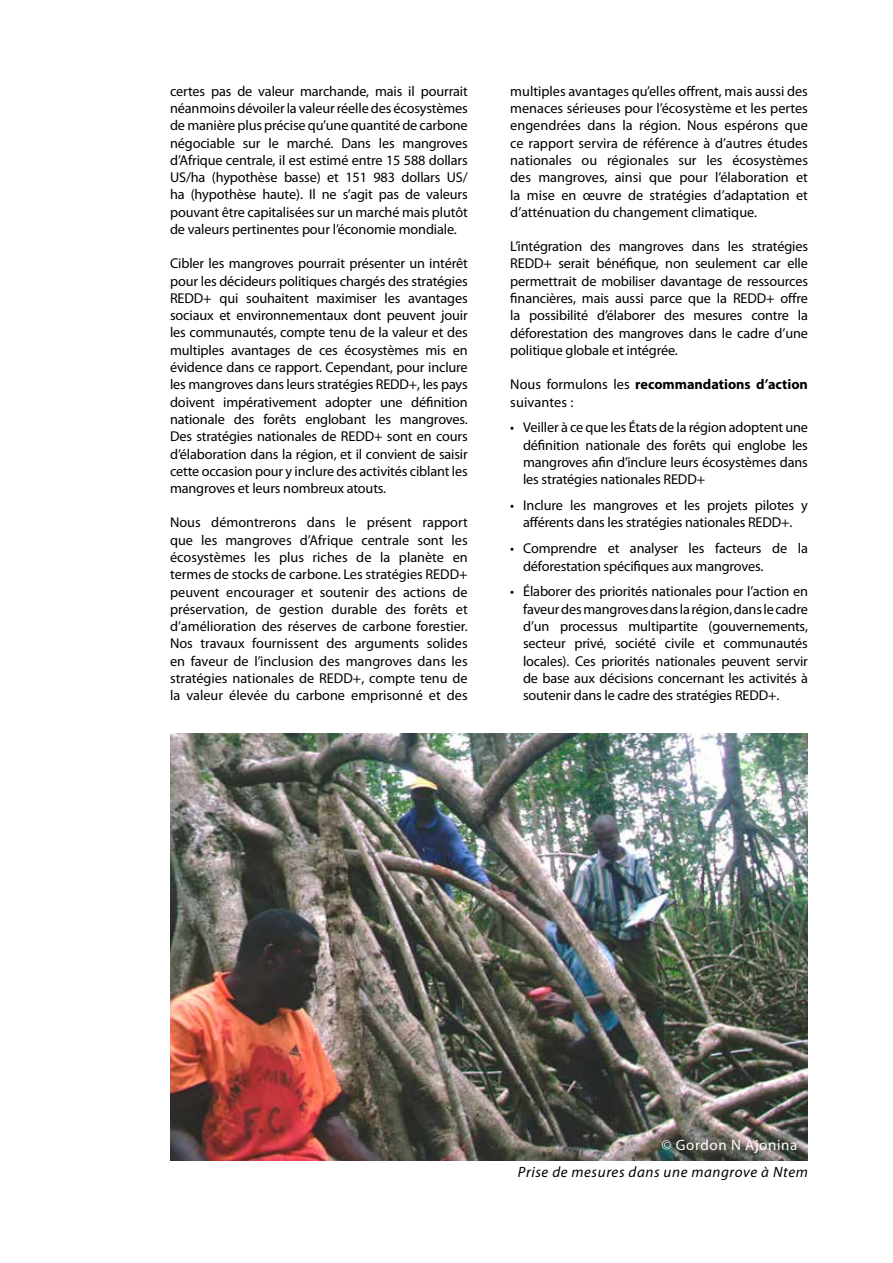
<style>
.page{position:relative;width:893px;height:1263px;background:#fff}
.page>*{position:absolute;margin:0;border:0;box-sizing:border-box;transform-origin:0 0}
.t1{font:italic 15px "Myriad Pro";letter-spacing:.04em;color:#000}
.t2{font:15px "Myriad Pro";letter-spacing:.04em;color:#fff}
.t3{font:14.25px/17.2px "Myriad Pro";letter-spacing:-.01em;color:#000;text-align:justify}
.t4{font:14.25px/17.2px "Myriad Pro";letter-spacing:.01em;color:#000}
.s1{font-weight:700}
</style>
<div class="page">
<img style="left:170px;top:733px;width:638px;height:428px">
<p class="t3" style="left:170px;top:83px;width:299px">certes pas de valeur marchande, mais il pourrait néanmoins dévoiler la valeur réelle des écosystèmes de manière plus précise qu’une quantité de carbone négociable sur le marché. Dans les mangroves d’Afrique centrale, il est estimé entre 15 588 dollars US/ha (hypothèse basse) et 151 983 dollars US/ ha (hypothèse haute). Il ne s’agit pas de valeurs pouvant être capitalisées sur un marché mais plutôt de valeurs pertinentes pour l’économie mondiale.</p>
<p class="t3" style="left:170px;top:255px;width:299px">Cibler les mangroves pourrait présenter un intérêt pour les décideurs politiques chargés des stratégies REDD+ qui souhaitent maximiser les avantages sociaux et environnementaux dont peuvent jouir les communautés, compte tenu de la valeur et des multiples avantages de ces écosystèmes mis en évidence dans ce rapport. Cependant, pour inclure les mangroves dans leurs stratégies REDD+, les pays doivent impérativement adopter une définition nationale des forêts englobant les mangroves.<br>Des stratégies nationales de REDD+ sont en cours d’élaboration dans la région, et il convient de saisir cette occasion pour y inclure des activités ciblant les mangroves et leurs nombreux atouts.</p>
<p class="t3" style="left:170px;top:514px;width:299px">Nous démontrerons dans le présent rapport que les mangroves d’Afrique centrale sont les écosystèmes les plus riches de la planète en termes de stocks de carbone. Les stratégies REDD+ peuvent encourager et soutenir des actions de préservation, de gestion durable des forêts et d’amélioration des réserves de carbone forestier.<br>Nos travaux fournissent des arguments solides en faveur de l’inclusion des mangroves dans les stratégies nationales de REDD+, compte tenu de la valeur élevée du carbone emprisonné et des</p>
<p class="t3" style="left:510px;top:83px;width:299px">multiples avantages qu’elles offrent, mais aussi des menaces sérieuses pour l’écosystème et les pertes engendrées dans la région. Nous espérons que ce rapport servira de référence à d’autres études nationales ou régionales sur les écosystèmes des mangroves, ainsi que pour l’élaboration et la mise en œuvre de stratégies d’adaptation et d’atténuation du changement climatique.</p>
<p class="t3" style="left:510px;top:238px;width:299px">L’intégration des mangroves dans les stratégies REDD+ serait bénéfique, non seulement car elle permettrait de mobiliser davantage de ressources financières, mais aussi parce que la REDD+ offre la possibilité d’élaborer des mesures contre la déforestation des mangroves dans le cadre d’une politique globale et intégrée.</p>
<p class="t4" style="left:510px;top:376px;width:299px">Nous formulons les <span class="s1">recommandations d’action </span>suivantes :</p>
<p class="t3" style="left:523px;top:419px;width:286px;text-indent:-13px">• Veiller à ce que les États de la région adoptent une définition nationale des forêts qui englobe les mangroves afin d’inclure leurs écosystèmes dans les stratégies nationales REDD+</p>
<p class="t3" style="left:510px;top:497px;width:299px;text-align:center">• Inclure les mangroves et les projets pilotes y afférents dans les stratégies nationales REDD+.</p>
<p class="t3" style="left:523px;top:540px;width:286px;text-indent:-13px">• Comprendre et analyser les facteurs de la déforestation spécifiques aux mangroves.</p>
<p class="t3" style="left:523px;top:583px;width:286px;text-indent:-13px">• Élaborer des priorités nationales pour l’action en faveur des mangroves dans la région, dans le cadre d’un processus multipartite (gouvernements, secteur privé, société civile et communautés locales). Ces priorités nationales peuvent servir de base aux décisions concernant les activités à soutenir dans le cadre des stratégies REDD+.</p>
<p class="t2" style="left:661px;top:1137px;width:137px">© Gordon N Ajonina</p>
<p class="t1" style="left:518px;top:1164px;width:291px">Prise de mesures dans une mangrove à Ntem</p>
</div>
